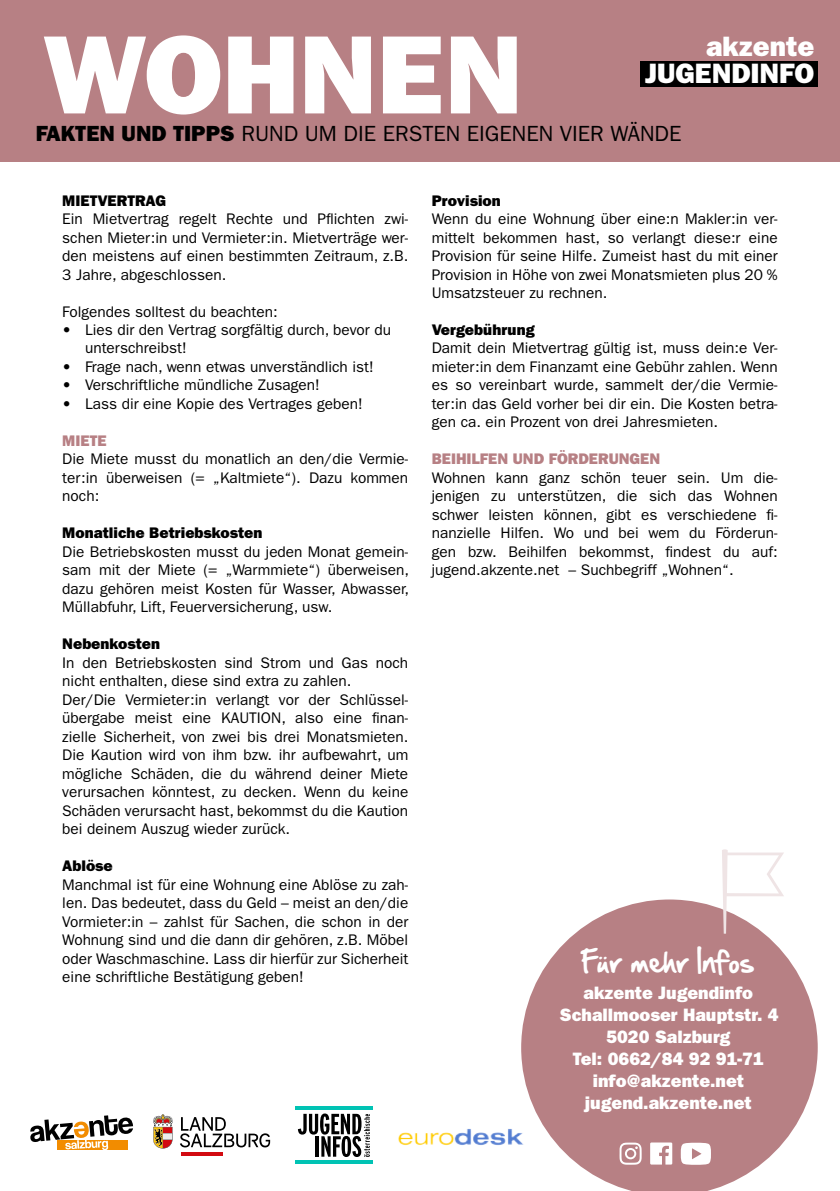
<style>
.page{position:relative;width:840px;height:1191px;background:#fff}
.page>*{position:absolute;margin:0;border:0;box-sizing:border-box;transform-origin:0 0}
.t1{font:112px "ITC Franklin Gothic Std Hvy";color:#fff}
.t2{font:28.2px/27.4px "ITC Franklin Gothic Std Hvy";color:#fff;text-align:right}
.t3{font:26.6px "Hand Of Sean";letter-spacing:.02em;color:#fff}
.t4{font:22px "ITC Franklin Gothic Std";color:#000}
.t5{font:18px/22px "ITC Franklin Gothic Std Hvy";color:#fff;text-align:center}
.t6{font:15.4px/18.4px "ITC Franklin Gothic Std";color:#000;text-align:justify}
.t7{font:15.4px "ITC Franklin Gothic Std Hvy";color:#000}
.t8{font:15.4px "ITC Franklin Gothic Std Hvy";color:#b78084}
.s1{font-family:"ITC Franklin Gothic Std Hvy"}
</style>
<div class="page">
<div style="left:0;top:0;width:839px;height:161px;background:#b78084"></div>
<div style="left:640px;top:61px;width:177px;height:25px;background:#000"></div>
<svg style="left:521px;top:899px;width:296px;height:292px;fill:#b78084"></svg>
<svg style="left:721px;top:849px;width:62px;height:84px"></svg>
<svg style="left:153px;top:1114px;width:19px;height:34px"></svg>
<hr style="left:181px;top:1152px;width:41px;height:4px;background:#d20a11">
<svg style="left:180px;top:1117px;width:90px;height:30px"></svg>
<hr style="left:295px;top:1160px;width:77px;height:3px;background:#00c3b4">
<hr style="left:295px;top:1106px;width:77px;height:3px;background:#00c3b4">
<svg style="left:298px;top:1113px;width:71px;height:44px"></svg>
<svg style="left:30px;top:1115px;width:103px;height:35px"></svg>
<img style="left:398px;top:1124px;width:129px;height:25px">
<svg style="left:649px;top:1142px;width:23px;height:22px"></svg>
<svg style="left:680px;top:1142px;width:30px;height:22px"></svg>
<svg style="left:619px;top:1142px;width:22px;height:22px"></svg>
<h1 class="t1" style="left:43px;top:9px;width:481px">WOHNEN</h1>
<h2 class="t2" style="left:644px;top:33px;width:171px">akzente<br>JUGENDINFO</h2>
<h3 class="t4" style="left:36px;top:121px;width:646px"><span class="s1">FAKTEN UND TIPPS</span> RUND UM DIE ERSTEN EIGENEN VIER WÄNDE</h3>
<p class="t7" style="left:62px;top:191px;width:105px">MIETVERTRAG</p>
<p class="t6" style="left:62px;top:210px;width:347px">Ein Mietvertrag regelt Rechte und Pflichten zwi&shy;schen Mieter:in und Vermieter:in. Mietverträge wer&shy;den meistens auf einen bestimmten Zeitraum, z.B.<br>3 Jahre, abgeschlossen.</p>
<p class="t6" style="left:62px;top:302px;width:217px">Folgendes solltest du beachten:</p>
<p class="t6" style="left:85px;top:321px;width:307px;text-indent:-23px"><span class="s1">•</span> Lies dir den Vertrag sorgfältig durch, bevor du unterschreibst!</p>
<p class="t6" style="left:62px;top:358px;width:313px"><span class="s1">•</span> Frage nach, wenn etwas unverständlich ist!</p>
<p class="t6" style="left:62px;top:376px;width:259px"><span class="s1">•</span> Verschriftliche mündliche Zusagen!</p>
<p class="t6" style="left:62px;top:394px;width:302px"><span class="s1">•</span> Lass dir eine Kopie des Vertrages geben!</p>
<p class="t8" style="left:62px;top:431px;width:46px">MIETE</p>
<p class="t6" style="left:62px;top:450px;width:347px">Die Miete musst du monatlich an den/die Vermie&shy;ter:in überweisen (= „Kaltmiete“). Dazu kommen noch:</p>
<p class="t7" style="left:62px;top:524px;width:201px">Monatliche Betriebskosten</p>
<p class="t6" style="left:62px;top:542px;width:348px">Die Betriebskosten musst du jeden Monat gemein&shy;sam mit der Miete (= „Warmmiete“) überweisen, dazu gehören meist Kosten für Wasser, Abwasser, Müllabfuhr, Lift, Feuerversicherung, usw.</p>
<p class="t7" style="left:62px;top:635px;width:99px">Nebenkosten</p>
<p class="t6" style="left:62px;top:653px;width:347px;text-align:left">In den Betriebskosten sind Strom und Gas noch nicht enthalten, diese sind extra zu zahlen.<br>Der/Die Vermieter:in verlangt vor der Schlüssel&shy;übergabe meist eine KAUTION, also eine finan&shy;zielle Sicherheit, von zwei bis drei Monatsmieten.<br>Die Kaution wird von ihm bzw. ihr aufbewahrt, um mögliche Schäden, die du während deiner Miete verursachen könntest, zu decken. Wenn du keine Schäden verursacht hast, bekommst du die Kaution bei deinem Auszug wieder zurück.</p>
<p class="t7" style="left:62px;top:856px;width:52px">Ablöse</p>
<p class="t6" style="left:62px;top:875px;width:347px">Manchmal ist für eine Wohnung eine Ablöse zu zah&shy;len. Das bedeutet, dass du Geld – meist an den/die Vormieter:in – zahlst für Sachen, die schon in der Wohnung sind und die dann dir gehören, z.B. Möbel oder Waschmaschine. Lass dir hierfür zur Sicherheit eine schriftliche Bestätigung geben!</p>
<p class="t7" style="left:431px;top:191px;width:71px">Provision</p>
<p class="t6" style="left:431px;top:210px;width:347px">Wenn du eine Wohnung über eine:n Makler:in ver&shy;mittelt bekommen hast, so verlangt diese:r eine Provision für seine Hilfe. Zumeist hast du mit einer Provision in Höhe von zwei Monatsmieten plus 20 % Umsatzsteuer zu rechnen.</p>
<p class="t7" style="left:431px;top:321px;width:104px">Vergebührung</p>
<p class="t6" style="left:431px;top:339px;width:347px">Damit dein Mietvertrag gültig ist, muss dein:e Ver&shy;mieter:in dem Finanzamt eine Gebühr zahlen. Wenn es so vereinbart wurde, sammelt der/die Vermie&shy;ter:in das Geld vorher bei dir ein. Die Kosten betra&shy;gen ca. ein Prozent von drei Jahresmieten.</p>
<p class="t8" style="left:431px;top:450px;width:230px">BEIHILFEN UND FÖRDERUNGEN</p>
<p class="t6" style="left:431px;top:468px;width:347px">Wohnen kann ganz schön teuer sein. Um die&shy;jenigen zu unterstützen, die sich das Wohnen schwer leisten können, gibt es verschiedene fi&shy;nanzielle Hilfen. Wo und bei wem du Förderun&shy;gen bzw. Beihilfen bekommst, findest du auf: jugend.akzente.net – Suchbegriff „Wohnen“.</p>
<h3 class="t3" style="left:583px;top:937px;width:171px">Für mehr Infos</h3>
<p class="t5" style="left:559px;top:981px;width:220px">akzente Jugendinfo<br>Schallmooser Hauptstr. 4<br>5020 Salzburg<br>Tel: 0662/84 92 91-71 info@akzente.net jugend.akzente.net</p>
</div>
